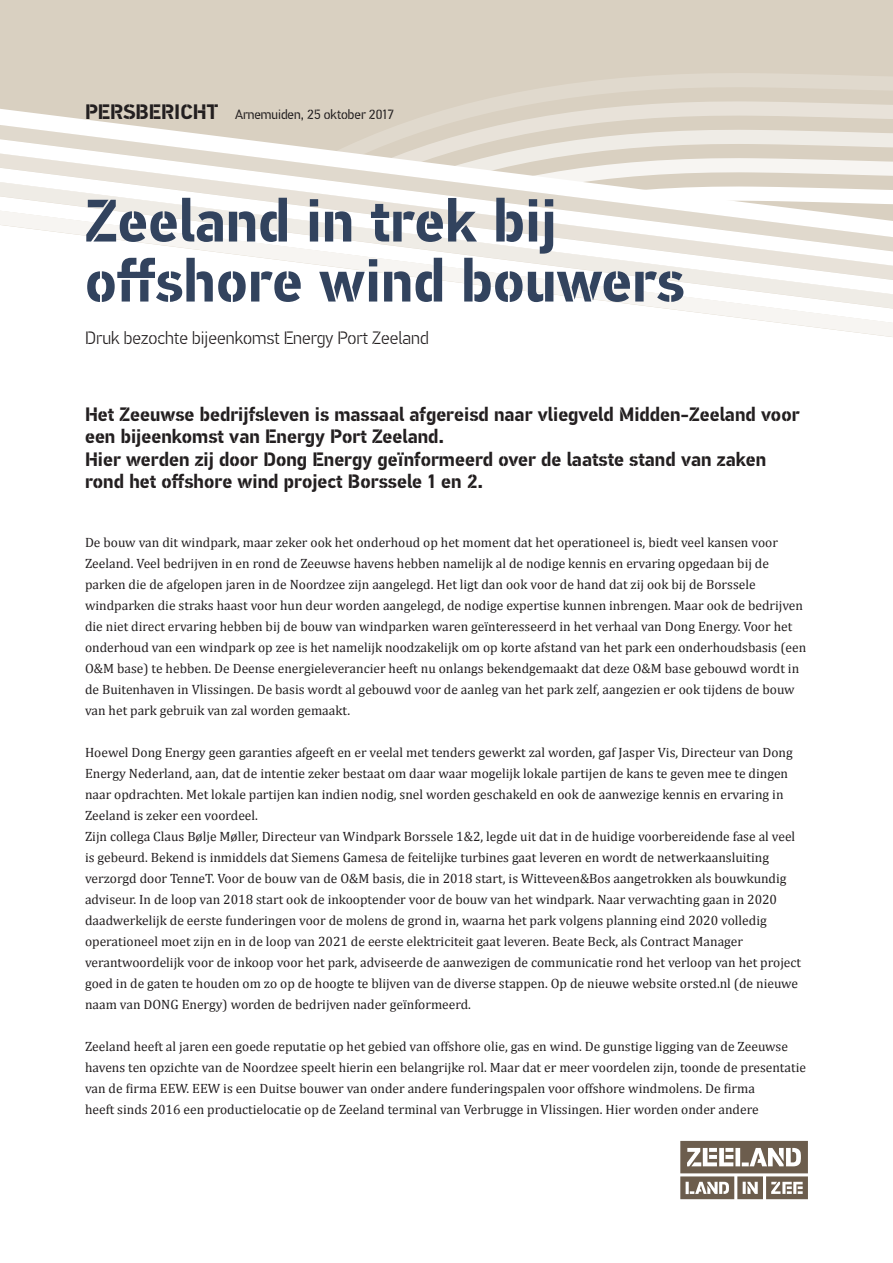
<style>
.page{position:relative;width:893px;height:1263px;background:#fff}
.page>*{position:absolute;margin:0;border:0;box-sizing:border-box;transform-origin:0 0}
.t1{font:700 60px/60px "PF Din Stencil";color:#32435e}
.t2{font:700 19.5px/22.5px "PF Din Stencil";color:#231f20}
.t3{font:300 18px "PF Din Stencil";color:#231f20}
.t4{font:13.5px/21px "Cambria";color:#231f20}
.t5{font:13.5px "PF Din Stencil";color:#231f20}
.s1{font-weight:700;font-size:21px}
</style>
<div class="page">
<svg style="left:2px;top:225px;width:891px;height:112px"></svg>
<svg style="left:0;top:0;width:893px;height:225px;fill:#d9d0c1"></svg>
<svg style="left:680px;top:1141px;width:128px;height:58px"></svg>
<p class="t5" style="left:85px;top:106px;width:310px"><span class="s1">PERSBERICHT</span> Arnemuiden, 25 oktober 2017</p>
<p class="t1" style="left:85px;top:192px;width:601px">Zeeland in trek bij offshore wind bouwers</p>
<p class="t3" style="left:85px;top:327px;width:345px">Druk bezochte bijeenkomst Energy Port Zeeland</p>
<p class="t2" style="left:85px;top:403px;width:716px">Het Zeeuwse bedrijfsleven is massaal afgereisd naar vliegveld Midden-Zeeland voor een bijeenkomst van Energy Port Zeeland.<br>Hier werden zij door Dong Energy geïnformeerd over de laatste stand van zaken rond het offshore wind project Borssele 1 en 2.</p>
<p class="t4" style="left:85px;top:532px;width:723px">De bouw van dit windpark, maar zeker ook het onderhoud op het moment dat het operationeel is, biedt veel kansen voor Zeeland. Veel bedrijven in en rond de Zeeuwse havens hebben namelijk al de nodige kennis en ervaring opgedaan bij de parken die de afgelopen jaren in de Noordzee zijn aangelegd. Het ligt dan ook voor de hand dat zij ook bij de Borssele windparken die straks haast voor hun deur worden aangelegd, de nodige expertise kunnen inbrengen. Maar ook de bedrijven die niet direct ervaring hebben bij de bouw van windparken waren geïnteresseerd in het verhaal van Dong Energy. Voor het onderhoud van een windpark op zee is het namelijk noodzakelijk om op korte afstand van het park een onderhoudsbasis (een O&amp;M base) te hebben. De Deense energieleverancier heeft nu onlangs bekendgemaakt dat deze O&amp;M base gebouwd wordt in de Buitenhaven in Vlissingen. De basis wordt al gebouwd voor de aanleg van het park zelf, aangezien er ook tijdens de bouw van het park gebruik van zal worden gemaakt.</p>
<p class="t4" style="left:85px;top:742px;width:717px">Hoewel Dong Energy geen garanties afgeeft en er veelal met tenders gewerkt zal worden, gaf Jasper Vis, Directeur van Dong Energy Nederland, aan, dat de intentie zeker bestaat om daar waar mogelijk lokale partijen de kans te geven mee te dingen naar opdrachten. Met lokale partijen kan indien nodig, snel worden geschakeld en ook de aanwezige kennis en ervaring in Zeeland is zeker een voordeel.<br>Zijn collega Claus Bølje Møller, Directeur van Windpark Borssele 1&amp;2, legde uit dat in de huidige voorbereidende fase al veel is gebeurd. Bekend is inmiddels dat Siemens Gamesa de feitelijke turbines gaat leveren en wordt de netwerkaansluiting verzorgd door TenneT. Voor de bouw van de O&amp;M basis, die in 2018 start, is Witteveen&amp;Bos aangetrokken als bouwkundig adviseur. In de loop van 2018 start ook de inkooptender voor de bouw van het windpark. Naar verwachting gaan in 2020 daadwerkelijk de eerste funderingen voor de molens de grond in, waarna het park volgens planning eind 2020 volledig operationeel moet zijn en in de loop van 2021 de eerste elektriciteit gaat leveren. Beate Beck, als Contract Manager verantwoordelijk voor de inkoop voor het park, adviseerde de aanwezigen de communicatie rond het verloop van het project goed in de gaten te houden om zo op de hoogte te blijven van de diverse stappen. Op de nieuwe website orsted.nl (de nieuwe naam van DONG Energy) worden de bedrijven nader geïnformeerd.</p>
<p class="t4" style="left:85px;top:1036px;width:722px">Zeeland heeft al jaren een goede reputatie op het gebied van offshore olie, gas en wind. De gunstige ligging van de Zeeuwse havens ten opzichte van de Noordzee speelt hierin een belangrijke rol. Maar dat er meer voordelen zijn, toonde de presentatie van de firma EEW. EEW is een Duitse bouwer van onder andere funderingspalen voor offshore windmolens. De firma<br>heeft sinds 2016 een productielocatie op de Zeeland terminal van Verbrugge in Vlissingen. Hier worden onder andere</p>
</div>
